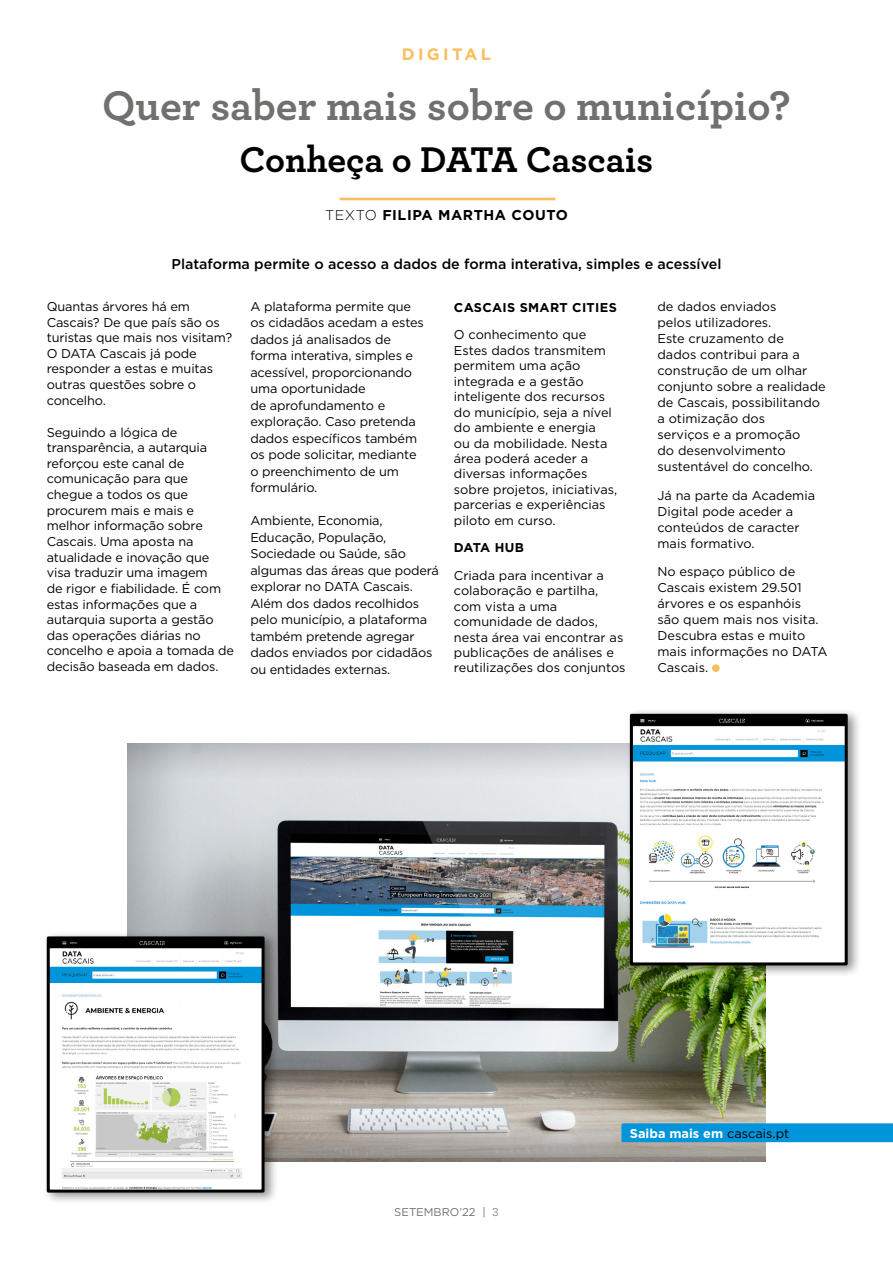
<style>
.page{position:relative;width:893px;height:1263px;background:#fff}
.page>*{position:absolute;margin:0;border:0;box-sizing:border-box;transform-origin:0 0}
.t1{font:700 43.5px "Archer";color:#70706f}
.t2{font:700 37.5px "Archer";letter-spacing:-.005em;color:#000}
.t3{font:700 16.5px "Gotham";letter-spacing:.2em;color:#fbbe5e}
.t4{font:500 14.25px "Gotham";color:#000}
.t5{font:700 14.25px "Gotham";letter-spacing:.04em;color:#000}
.t6{font:12.75px/15.6px "Gotham";letter-spacing:-.01em;color:#000}
.t7{font:700 12.75px "Gotham";letter-spacing:.025em;color:#000}
.t8{font:700 12.75px "Gotham";color:#fff}
.t9{font:11.25px "Gotham";color:#70706f}
.s1{font-weight:300}
.s2{font-family:"Archer";font-size:12px}
.s3{font-weight:400;color:#000}
</style>
<div class="page">
<img style="left:128px;top:743px;width:637px;height:419px">
<div style="left:626px;top:708px;width:236px;height:270px;background:#000;opacity:.43"></div>
<img style="left:634px;top:718px;width:210px;height:243px">
<div style="left:630px;top:714px;width:218px;height:251px;border:3px solid #000"></div>
<div style="left:43px;top:930px;width:236px;height:275px;background:#000;opacity:.43"></div>
<img style="left:51px;top:940px;width:210px;height:248px">
<div style="left:47px;top:936px;width:218px;height:256px;border:3px solid #000"></div>
<div style="left:621px;top:1123px;width:272px;height:19px;background:#0095db"></div>
<div style="left:712px;top:664px;width:8px;height:8px;background:#fbbe5e;border-radius:50%"></div>
<hr style="left:340px;top:198px;width:215px;height:2px;background:#fbbe5e">
<p class="t3" style="left:402px;top:43px;width:91px">DIGITAL</p>
<h1 class="t1" style="left:102px;top:71px;width:690px">Quer saber mais sobre o município?</h1>
<h2 class="t2" style="left:240px;top:130px;width:415px">Conheça o DATA Cascais</h2>
<p class="t5" style="left:325px;top:206px;width:244px"><span class="s1">TEXTO</span> FILIPA MARTHA COUTO</p>
<p class="t4" style="left:172px;top:255px;width:551px">Plataforma permite o acesso a dados de forma interativa, simples e acessível</p>
<p class="t6" style="left:657px;top:298px;width:170px;line-height:16px">de dados enviados<br>pelos utilizadores.<br>Este cruzamento de dados contribui para a construção de um olhar conjunto sobre a realidade de Cascais, possibilitando a otimização dos<br>serviços e a promoção<br>do desenvolvimento sustentável do concelho.</p>
<p class="t6" style="left:657px;top:487px;width:159px;line-height:16px">Já na parte da Academia<br>Digital pode aceder a conteúdos de caracter mais formativo.</p>
<p class="t6" style="left:657px;top:563px;width:172px;line-height:16px">No espaço público de<br>Cascais existem 29.501 árvores e os espanhóis<br>são quem mais nos visita.<br>Descubra estas e muito mais informações no DATA<br>Cascais.</p>
<p class="t6" style="left:47px;top:298px;width:187px">Quantas árvores há em<br>Cascais? De que país são os turistas que mais nos visitam?<br>O DATA Cascais já pode responder a estas e muitas outras questões sobre o concelho.</p>
<p class="t6" style="left:47px;top:424px;width:189px">Seguindo a lógica de transparência, a autarquia reforçou este canal de comunicação para que chegue a todos os que procurem mais e mais e melhor informação sobre<br>Cascais. Uma aposta na atualidade e inovação que visa traduzir uma imagem<br>de rigor e fiabilidade. É com estas informações que a autarquia suporta a gestão das operações diárias no concelho e apoia a tomada de decisão baseada em dados.</p>
<p class="t6" style="left:250px;top:298px;width:175px;line-height:16.5px">A plataforma permite que os cidadãos acedam a estes dados já analisados de forma interativa, simples e acessível, proporcionando uma oportunidade<br>de aprofundamento e exploração. Caso pretenda dados específicos também os pode solicitar, mediante o preenchimento de um formulário.</p>
<p class="t6" style="left:250px;top:512px;width:190px;line-height:16.5px">Ambiente, Economia,<br>Educação, População,<br>Sociedade ou Saúde, são algumas das áreas que poderá explorar no DATA Cascais.<br>Além dos dados recolhidos pelo município, a plataforma também pretende agregar dados enviados por cidadãos ou entidades externas.</p>
<p class="t7" style="left:454px;top:299px;width:164px">CASCAIS SMART CITIES</p>
<p class="t6" style="left:454px;top:327px;width:165px">O conhecimento que<br>Estes dados transmitem permitem uma ação integrada e a gestão inteligente dos recursos do município, seja a nível do ambiente e energia<br>ou da mobilidade. Nesta área poderá aceder a diversas informações sobre projetos, iniciativas, parcerias e experiências piloto em curso.</p>
<p class="t7" style="left:454px;top:539px;width:72px">DATA HUB</p>
<p class="t6" style="left:454px;top:567px;width:173px">Criada para incentivar a colaboração e partilha, com vista a uma comunidade de dados, nesta área vai encontrar as publicações de análises e reutilizações dos conjuntos</p>
<p class="t9" style="left:394px;top:1205px;width:106px">SETEMBRO’22 | <span class="s2">3</span></p>
<p class="t8" style="left:630px;top:1125px;width:161px">Saiba mais em <span class="s3">cascais.pt</span></p>
</div>
